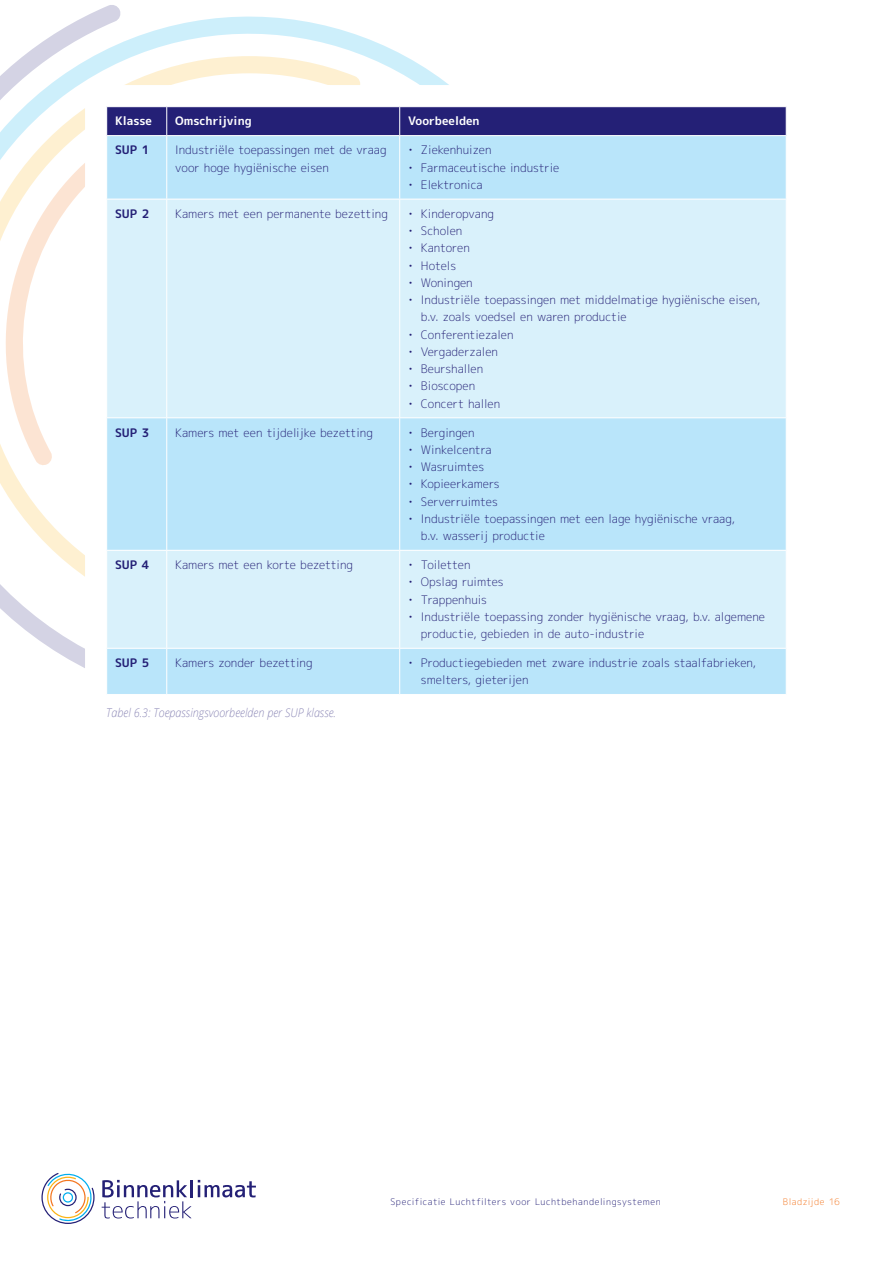
<style>
.page{position:relative;width:893px;height:1263px;background:#fff}
.page>*{position:absolute;margin:0;border:0;box-sizing:border-box;transform-origin:0 0}
.Foto_bijschrift_-_li{font:italic 300 12px "Open Sans";color:#8d89b7;scale:.9 1}
.Tabellen_-_light_8_p{font:11.7px/17.2px "mplus 1 c light";color:#242076}
.Tabellen_-_light_8_p-2{font:11.7px "mplus 1 c bold";color:#fff}
.Tabellen_-_light_8_p-3{font:11.7px "mplus 1 c bold";letter-spacing:-.005em;color:#242076}
.t1{font:9px "mplus 1 c light";letter-spacing:.055em;color:#242076}
.t2{font:9px "mplus 1 c light";letter-spacing:.045em;color:#f47721}
</style>
<div class="page">
<svg style="left:0;top:5px;width:449px;height:663px"></svg>
<svg style="left:102px;top:1180px;width:154px;height:38px"></svg>
<svg style="left:41px;top:1173px;width:54px;height:51px"></svg>
<div style="left:107px;top:136px;width:679px;height:558px;background:#b9e5fa"></div>
<svg style="left:107px;top:200px;width:679px;height:448px;background:#cfedfa"></svg>
<hr style="left:106px;top:106px;width:61px;height:1px;background:#fff">
<hr style="left:167px;top:106px;width:233px;height:1px;background:#fff">
<hr style="left:400px;top:106px;width:387px;height:1px;background:#fff">
<div style="left:106px;top:107px;width:681px;height:28px;background:#242076"></div>
<hr style="left:106px;top:135px;width:61px;height:1px;background:#fff">
<hr style="left:106px;top:136px;width:1px;height:63px;background:#fff">
<hr style="left:167px;top:135px;width:233px;height:1px;background:#fff">
<hr style="left:166px;top:136px;width:1px;height:63px;background:#fff">
<hr style="left:400px;top:135px;width:387px;height:1px;background:#fff">
<hr style="left:399px;top:136px;width:1px;height:63px;background:#fff">
<hr style="left:106px;top:199px;width:61px;height:1px;background:#fff">
<hr style="left:106px;top:199px;width:1px;height:218px;background:#fff">
<hr style="left:167px;top:199px;width:233px;height:1px;background:#fff">
<hr style="left:166px;top:199px;width:1px;height:218px;background:#fff">
<hr style="left:400px;top:199px;width:387px;height:1px;background:#fff">
<hr style="left:399px;top:199px;width:1px;height:218px;background:#fff">
<hr style="left:106px;top:417px;width:61px;height:1px;background:#fff">
<hr style="left:106px;top:418px;width:1px;height:132px;background:#fff">
<hr style="left:167px;top:417px;width:233px;height:1px;background:#fff">
<hr style="left:166px;top:418px;width:1px;height:132px;background:#fff">
<hr style="left:400px;top:417px;width:387px;height:1px;background:#fff">
<hr style="left:399px;top:418px;width:1px;height:132px;background:#fff">
<hr style="left:106px;top:550px;width:61px;height:1px;background:#fff">
<hr style="left:106px;top:551px;width:1px;height:97px;background:#fff">
<hr style="left:167px;top:550px;width:233px;height:1px;background:#fff">
<hr style="left:166px;top:551px;width:1px;height:97px;background:#fff">
<hr style="left:400px;top:550px;width:387px;height:1px;background:#fff">
<hr style="left:399px;top:551px;width:1px;height:97px;background:#fff">
<hr style="left:106px;top:648px;width:61px;height:1px;background:#fff">
<hr style="left:106px;top:649px;width:1px;height:45px;background:#fff">
<hr style="left:167px;top:648px;width:233px;height:1px;background:#fff">
<hr style="left:166px;top:649px;width:1px;height:45px;background:#fff">
<hr style="left:400px;top:648px;width:387px;height:1px;background:#fff">
<hr style="left:399px;top:649px;width:1px;height:45px;background:#fff">
<p class="Tabellen_-_light_8_p-2" style="left:115px;top:113px;width:38px">Klasse</p>
<p class="Tabellen_-_light_8_p-2" style="left:175px;top:113px;width:78px">Omschrijving</p>
<p class="Tabellen_-_light_8_p-2" style="left:408px;top:113px;width:73px">Voorbeelden</p>
<p class="Tabellen_-_light_8_p-3" style="left:115px;top:142px;width:36px">SUP 1</p>
<p class="Tabellen_-_light_8_p" style="left:175px;top:141px;width:213px">Industriële toepassingen met de vraag voor hoge hygiënische eisen</p>
<p class="Tabellen_-_light_8_p" style="left:408px;top:141px;width:85px">• Ziekenhuizen</p>
<p class="Tabellen_-_light_8_p" style="left:408px;top:159px;width:153px">• Farmaceutische industrie</p>
<p class="Tabellen_-_light_8_p" style="left:408px;top:176px;width:76px">• Elektronica</p>
<p class="Tabellen_-_light_8_p-3" style="left:115px;top:205px;width:36px">SUP 2</p>
<p class="Tabellen_-_light_8_p" style="left:175px;top:205px;width:214px">Kamers met een permanente bezetting</p>
<p class="Tabellen_-_light_8_p" style="left:408px;top:205px;width:87px">• Kinderopvang</p>
<p class="Tabellen_-_light_8_p" style="left:408px;top:222px;width:56px">• Scholen</p>
<p class="Tabellen_-_light_8_p" style="left:408px;top:239px;width:63px">• Kantoren</p>
<p class="Tabellen_-_light_8_p" style="left:408px;top:257px;width:49px">• Hotels</p>
<p class="Tabellen_-_light_8_p" style="left:408px;top:274px;width:66px">• Woningen</p>
<p class="Tabellen_-_light_8_p" style="left:421px;top:291px;width:341px;text-indent:-13px">• Industriële toepassingen met middelmatige hygiënische eisen, b.v. zoals voedsel en waren productie</p>
<p class="Tabellen_-_light_8_p" style="left:408px;top:326px;width:107px">• Conferentiezalen</p>
<p class="Tabellen_-_light_8_p" style="left:408px;top:343px;width:91px">• Vergaderzalen</p>
<p class="Tabellen_-_light_8_p" style="left:408px;top:360px;width:77px">• Beurshallen</p>
<p class="Tabellen_-_light_8_p" style="left:408px;top:377px;width:69px">• Bioscopen</p>
<p class="Tabellen_-_light_8_p" style="left:408px;top:395px;width:93px">• Concert hallen</p>
<p class="Tabellen_-_light_8_p-3" style="left:115px;top:424px;width:36px">SUP 3</p>
<p class="Tabellen_-_light_8_p" style="left:175px;top:423px;width:199px">Kamers met een tijdelijke bezetting</p>
<p class="Tabellen_-_light_8_p" style="left:408px;top:423px;width:68px">• Bergingen</p>
<p class="Tabellen_-_light_8_p" style="left:408px;top:441px;width:85px">• Winkelcentra</p>
<p class="Tabellen_-_light_8_p" style="left:408px;top:458px;width:77px">• Wasruimtes</p>
<p class="Tabellen_-_light_8_p" style="left:408px;top:475px;width:93px">• Kopieerkamers</p>
<p class="Tabellen_-_light_8_p" style="left:408px;top:492px;width:91px">• Serverruimtes</p>
<p class="Tabellen_-_light_8_p" style="left:421px;top:510px;width:316px;text-indent:-13px">• Industriële toepassingen met een lage hygiënische vraag, b.v. wasserij productie</p>
<p class="Tabellen_-_light_8_p-3" style="left:115px;top:556px;width:36px">SUP 4</p>
<p class="Tabellen_-_light_8_p" style="left:175px;top:556px;width:179px">Kamers met een korte bezetting</p>
<p class="Tabellen_-_light_8_p" style="left:408px;top:556px;width:64px">• Toiletten</p>
<p class="Tabellen_-_light_8_p" style="left:408px;top:573px;width:97px">• Opslag ruimtes</p>
<p class="Tabellen_-_light_8_p" style="left:408px;top:590px;width:80px">• Trappenhuis</p>
<p class="Tabellen_-_light_8_p" style="left:421px;top:608px;width:346px;text-indent:-13px">• Industriële toepassing zonder hygiënische vraag, b.v. algemene productie, gebieden in de auto-industrie</p>
<p class="Tabellen_-_light_8_p-3" style="left:115px;top:654px;width:36px">SUP 5</p>
<p class="Tabellen_-_light_8_p" style="left:175px;top:654px;width:139px">Kamers zonder bezetting</p>
<p class="Tabellen_-_light_8_p" style="left:421px;top:654px;width:337px;text-indent:-13px">• Productiegebieden met zware industrie zoals staalfabrieken, smelters, gieterijen</p>
<p class="Foto_bijschrift_-_li" style="left:106px;top:704px;width:257px">Tabel 6.3: Toepassingsvoorbeelden per SUP klasse.</p>
<p class="t1" style="left:391px;top:1195px;width:272px">Specificatie Luchtfilters voor Luchtbehandelingsystemen</p>
<p class="t2" style="left:783px;top:1195px;width:58px">Bladzijde 16</p>
</div>
